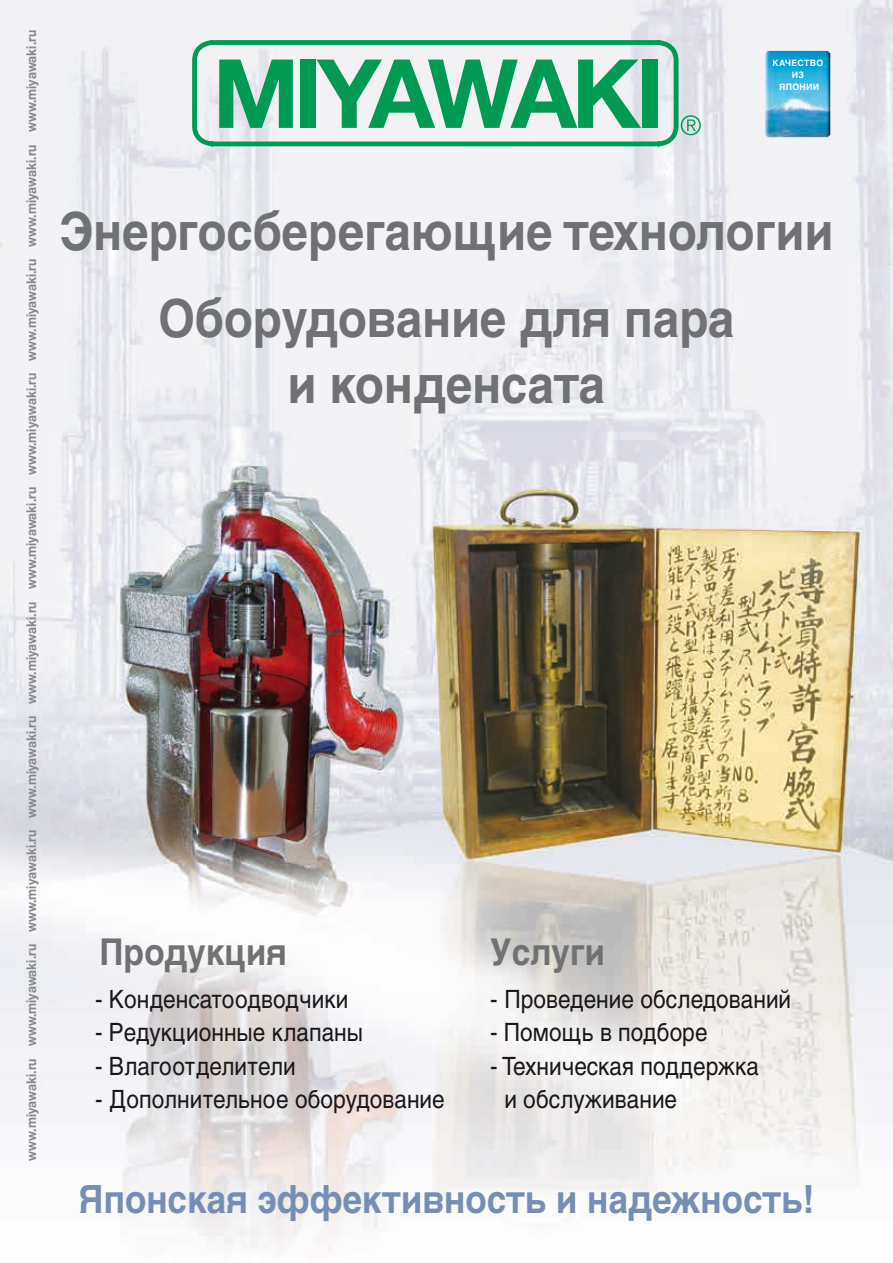
<style>
.page{position:relative;width:893px;height:1263px;background:#fff}
.page>*{position:absolute;margin:0;border:0;box-sizing:border-box;transform-origin:0 0}
.t1{font:700 52.5px/87px "Russ Helv";color:#707173;text-align:center;scale:.9 1}
.t2{font:700 38.85px "Russ Helv";color:#778eb4;scale:.9 1}
.t3{font:700 36.9px "Russ Helv";color:#707173;scale:.9 1}
.t4{font:25.2px/33.3px "Russ Helv";color:#1a171c;scale:.9 1}
.t5{font:700 13.5px "Helvetica Neue";color:#87888a;scale:.9 1}
.t6{font:700 8.85px/11.7px "Russ Helv";color:#fff;text-align:center}
</style>
<div class="page">
<img style="left:0;top:0;width:893px;height:1248px">
<svg style="left:192px;top:40px;width:486px;height:106px"></svg>
<svg style="left:681px;top:115px;width:20px;height:20px"></svg>
<img style="left:765px;top:51px;width:65px;height:86px">
<p class="t5" style="left:23px;top:1160px;width:1257px;rotate:-90deg">www.miyawaki.ru www.miyawaki.ru www.miyawaki.ru www.miyawaki.ru www.miyawaki.ru www.miyawaki.ru www.miyawaki.ru www.miyawaki.ru www.miyawaki.ru www.miyawaki.ru</p>
<p class="t6" style="left:773px;top:57px;width:52px">KAHESTVO<br>IZ<br>ÄPONII</p>
<h1 class="t1" style="left:59px;top:188px;width:862px">Qnergosberegaüwie texnologii<br>Oborudovanie dlä para</h1>
<h1 class="t1" style="left:288px;top:341px;width:354px">i kondensata</h1>
<h3 class="t3" style="left:100px;top:930px;width:210px">Produkciä</h3>
<p class="t4" style="left:95px;top:982px;width:283px">- Kondensatoodvodhiki</p>
<p class="t4" style="left:95px;top:1016px;width:299px">- Redukcionnye klapany</p>
<p class="t4" style="left:95px;top:1049px;width:224px">- Vlagootdeliteli</p>
<p class="t4" style="left:95px;top:1082px;width:390px">- Dopolnitelænoe oborudovanie</p>
<h3 class="t3" style="left:490px;top:930px;width:129px">Uslugi</h3>
<p class="t4" style="left:490px;top:982px;width:336px">- Provedenie obsledovanij</p>
<p class="t4" style="left:490px;top:1016px;width:243px">- Pomowæ v podbore</p>
<p class="t4" style="left:504px;top:1049px;width:284px;text-indent:-14px">- Texniheskaä podderøka i obsluøivanie</p>
<h2 class="t2" style="left:78px;top:1177px;width:819px">Äponskaä qffektivnostæ i nadeønostæ!</h2>
</div>
